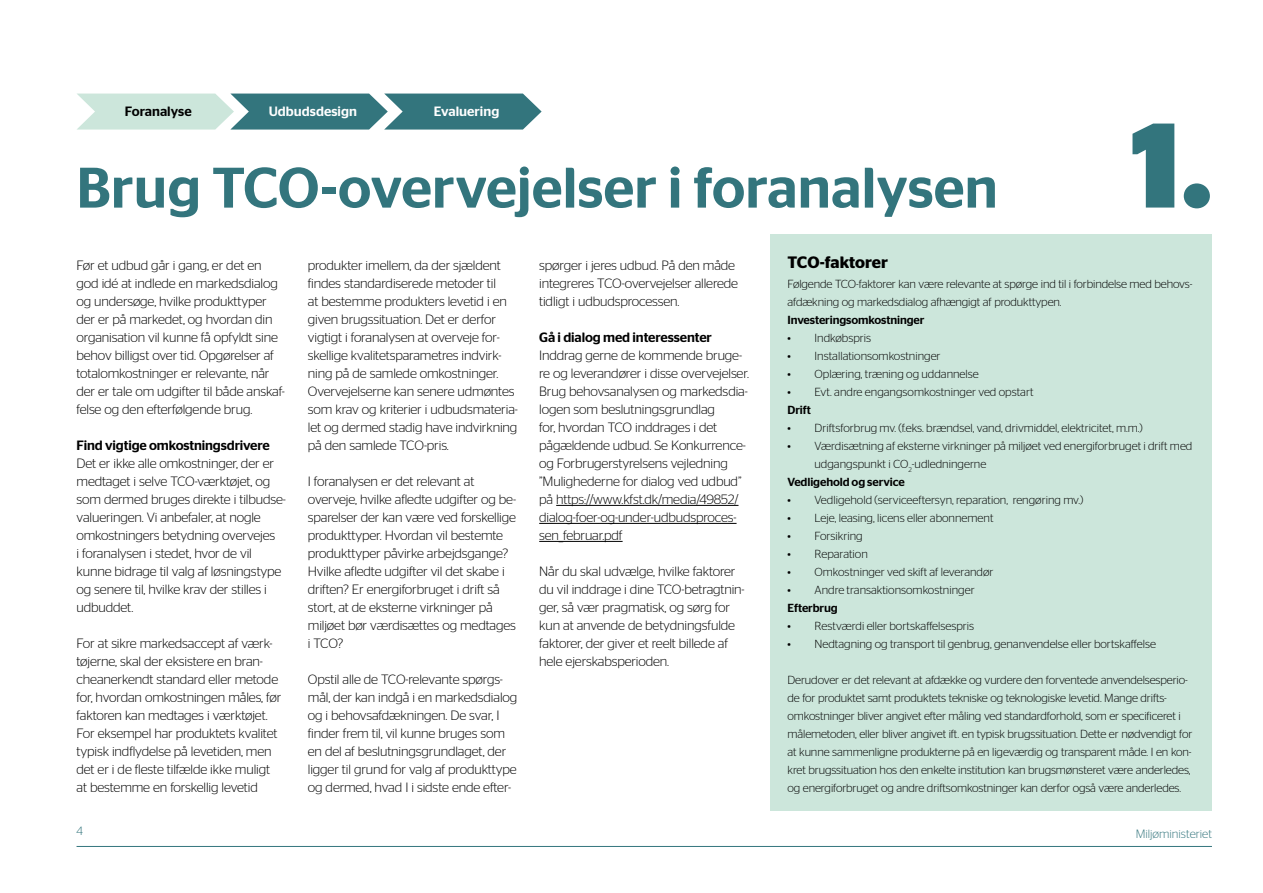
<style>
.page{position:relative;width:1263px;height:893px;background:#fff}
.page>*{position:absolute;margin:0;border:0;box-sizing:border-box;transform-origin:0 0}
.t1{font:500 57px "Stag Sans";color:#33757d}
.t2{font:600 16.5px "Stag Sans";letter-spacing:-.005em;color:#000}
.t3{font:300 13.5px/18px "Stag Sans";letter-spacing:-.01em;color:#000}
.t4{font:500 13.5px "Stag Sans";letter-spacing:-.01em;color:#000}
.t5{font:500 13.5px "Stag Sans";color:#fff}
.t6{font:300 12px "Stag Sans";color:#33757d}
.t7{font:300 11.7px/18px "Stag Sans";letter-spacing:-.01em;color:#000}
.t8{font:500 11.7px "Stag Sans";letter-spacing:-.01em;color:#000}
.s1{font-weight:700;font-size:120px}
</style>
<div class="page">
<hr style="left:77px;top:846px;width:1135px;height:1px;background:#33757d">
<svg style="left:77px;top:94px;width:465px;height:36px;background:#77a6a7"></svg>
<hr style="left:556px;top:505px;width:182px;height:1px;background:#000">
<hr style="left:539px;top:523px;width:197px;height:1px;background:#000">
<hr style="left:539px;top:541px;width:84px;height:1px;background:#000">
<div style="left:770px;top:234px;width:442px;height:576px;background:#cce6db"></div>
<p class="t4" style="left:125px;top:103px;width:68px">Foranalyse</p>
<p class="t5" style="left:269px;top:103px;width:90px">Udbudsdesign</p>
<p class="t5" style="left:434px;top:103px;width:67px">Evaluering</p>
<h1 class="t1" style="left:77px;top:155px;width:1137px">Brug TCO-overvejelser i foranalysen <span class="s1">1.</span></h1>
<p class="t3" style="left:77px;top:256px;width:210px">Før et udbud går i gang, er det en god idé at indlede en markedsdialog og undersøge, hvilke produkttyper der er på markedet, og hvordan din organisation vil kunne få opfyldt sine behov billigst over tid. Opgørelser af totalomkostninger er relevante, når der er tale om udgifter til både anskaf&shy;felse og den efterfølgende brug.</p>
<p class="t4" style="left:77px;top:437px;width:195px">Find vigtige omkostningsdrivere</p>
<p class="t3" style="left:77px;top:454px;width:211px">Det er ikke alle omkostninger, der er medtaget i selve TCO-værktøjet, og som dermed bruges direkte i tilbudse&shy;valueringen. Vi anbefaler, at nogle omkostningers betydning overvejes<br>i foranalysen i stedet, hvor de vil kunne bidrage til valg af løsningstype og senere til, hvilke krav der stilles i udbuddet.</p>
<p class="t3" style="left:77px;top:634px;width:206px">For at sikre markedsaccept af værk&shy;tøjerne, skal der eksistere en bran&shy;cheanerkendt standard eller metode for, hvordan omkostningen måles, før faktoren kan medtages i værktøjet.<br>For eksempel har produktets kvalitet typisk indflydelse på levetiden, men det er i de fleste tilfælde ikke muligt at bestemme en forskellig levetid</p>
<p class="t3" style="left:308px;top:256px;width:212px">produkter imellem, da der sjældent findes standardiserede metoder til<br>at bestemme produkters levetid i en given brugssituation. Det er derfor vigtigt i foranalysen at overveje for&shy;skellige kvalitetsparametres indvirk&shy;ning på de samlede omkostninger.<br>Overvejelserne kan senere udmøntes som krav og kriterier i udbudsmateria&shy;let og dermed stadig have indvirkning på den samlede TCO-pris.</p>
<p class="t3" style="left:308px;top:472px;width:210px">I foranalysen er det relevant at overveje, hvilke afledte udgifter og be&shy;sparelser der kan være ved forskellige produkttyper. Hvordan vil bestemte produkttyper påvirke arbejdsgange?<br>Hvilke afledte udgifter vil det skabe i driften? Er energiforbruget i drift så stort, at de eksterne virkninger på miljøet bør værdisættes og medtages i TCO?</p>
<p class="t3" style="left:308px;top:670px;width:211px">Opstil alle de TCO-relevante spørgs&shy;mål, der kan indgå i en markedsdialog og i behovsafdækningen. De svar, I finder frem til, vil kunne bruges som en del af beslutningsgrundlaget, der ligger til grund for valg af produkttype og dermed, hvad I i sidste ende efter-</p>
<p class="t3" style="left:539px;top:256px;width:200px">spørger i jeres udbud. På den måde integreres TCO-overvejelser allerede tidligt i udbudsprocessen.</p>
<p class="t4" style="left:539px;top:330px;width:174px">Gå i dialog med interessenter</p>
<p class="t3" style="left:539px;top:346px;width:211px">Inddrag gerne de kommende bruge&shy;re og leverandører i disse overvejelser.<br>Brug behovsanalysen og markedsdia&shy;logen som beslutningsgrundlag<br>for, hvordan TCO inddrages i det pågældende udbud. Se Konkurrence&shy;og Forbrugerstyrelsens vejledning ”Mulighederne for dialog ved udbud” på https://www.kfst.dk/media/49852/ dialog-foer-og-under-udbudsproces&shy;sen_februar.pdf</p>
<p class="t3" style="left:539px;top:562px;width:207px">Når du skal udvælge, hvilke faktorer du vil inddrage i dine TCO-betragtnin&shy;ger, så vær pragmatisk, og sørg for kun at anvende de betydningsfulde faktorer, der giver et reelt billede af hele ejerskabsperioden.</p>
<p class="t2" style="left:787px;top:252px;width:102px">TCO-faktorer</p>
<p class="t7" style="left:787px;top:275px;width:406px">Følgende TCO-faktorer kan være relevante at spørge ind til i forbindelse med behovs&shy;afdækning og markedsdialog afhængigt af produkttypen.</p>
<p class="t8" style="left:787px;top:313px;width:138px">Investeringsomkostninger</p>
<p class="t7" style="left:787px;top:329px;width:85px">• Indkøbspris</p>
<p class="t7" style="left:787px;top:347px;width:155px">• Installationsomkostninger</p>
<p class="t7" style="left:787px;top:365px;width:193px">• Oplæring, træning og uddannelse</p>
<p class="t7" style="left:787px;top:383px;width:248px">• Evt. andre engangsomkostninger ved opstart</p>
<p class="t8" style="left:787px;top:403px;width:25px">Drift</p>
<p class="t7" style="left:787px;top:419px;width:357px">• Driftsforbrug mv. (f.eks. brændsel, vand, drivmiddel, elektricitet, m.m.)</p>
<p class="t7" style="left:787px;top:437px;width:406px">• Værdisætning af eksterne virkninger på miljøet ved energiforbruget i drift med</p>
<p class="t7" style="left:814px;top:455px;width:173px">udgangspunkt i CO<sub>2</sub>-udledningerne</p>
<p class="t8" style="left:787px;top:475px;width:119px">Vedligehold og service</p>
<p class="t7" style="left:787px;top:491px;width:297px">• Vedligehold (serviceeftersyn, reparation, rengøring mv.)</p>
<p class="t7" style="left:787px;top:509px;width:207px">• Leje, leasing, licens eller abonnement</p>
<p class="t7" style="left:787px;top:527px;width:77px">• Forsikring</p>
<p class="t7" style="left:787px;top:545px;width:82px">• Reparation</p>
<p class="t7" style="left:787px;top:563px;width:207px">• Omkostninger ved skift af leverandør</p>
<p class="t7" style="left:787px;top:581px;width:189px">• Andre transaktionsomkostninger</p>
<p class="t8" style="left:787px;top:601px;width:52px">Efterbrug</p>
<p class="t7" style="left:787px;top:617px;width:188px">• Restværdi eller bortskaffelsespris</p>
<p class="t7" style="left:787px;top:635px;width:370px">• Nedtagning og transport til genbrug, genanvendelse eller bortskaffelse</p>
<p class="t7" style="left:787px;top:671px;width:406px">Derudover er det relevant at afdække og vurdere den forventede anvendelsesperio&shy;de for produktet samt produktets tekniske og teknologiske levetid. Mange drifts&shy;omkostninger bliver angivet efter måling ved standardforhold, som er specificeret i målemetoden, eller bliver angivet ift. en typisk brugssituation. Dette er nødvendigt for at kunne sammenligne produkterne på en ligeværdig og transparent måde. I en kon&shy;kret brugssituation hos den enkelte institution kan brugsmønsteret være anderledes, og energiforbruget og andre driftsomkostninger kan derfor også være anderledes.</p>
<p class="t6" style="left:77px;top:825px;width:8px">4</p>
<p class="t6" style="left:1136px;top:827px;width:78px">Miljøministeriet</p>
</div>
